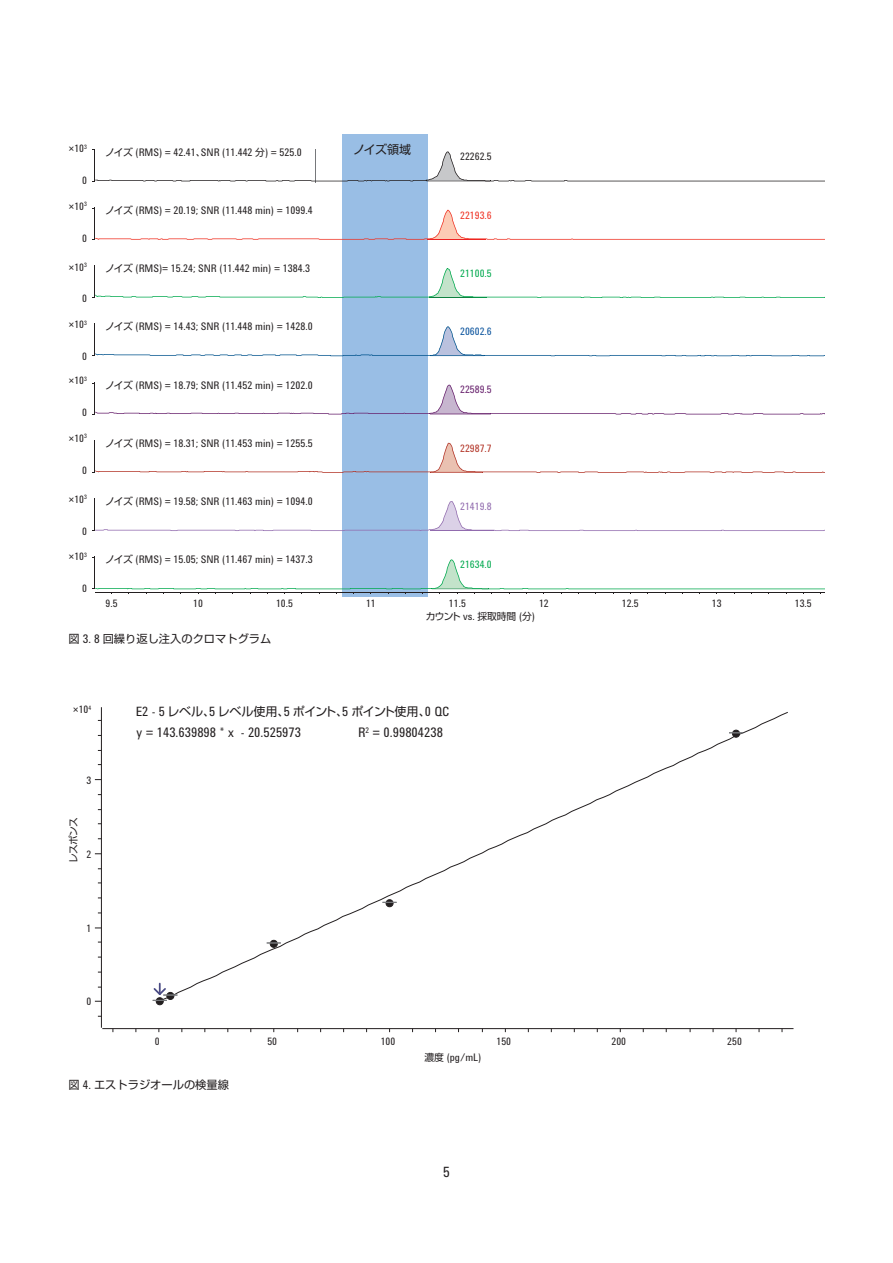
<style>
.page{position:relative;width:893px;height:1263px;background:#fff}
.page>*{position:absolute;margin:0;border:0;box-sizing:border-box;transform-origin:0 0}
.t1{font:14.55px "Agilent Condensed CFF";color:#231f20}
.t2{font:13.5px "Agilent Condensed CFF";color:#231f20}
.t3{font:12px "Shin Go Pro Regular 90 pv RKSJ H";letter-spacing:-.04em;color:#231f20}
.t4{font:11.25px "Shin Go Pro";color:#231f20}
.t5{font:10.8px "Agilent Condensed CFF";color:#231f20}
.t6{font:10.5px "Agilent Condensed CFF";color:#231f20}
.t7{font:10.5px "Agilent Condensed CFF";color:#00a94e}
.t8{font:10.5px "Agilent Condensed CFF";color:#ef3122}
.t9{font:10.5px "Agilent Condensed CFF";color:#07519c}
.t10{font:10.5px "Agilent Condensed CFF";color:#67206c}
.t11{font:10.5px "Agilent Condensed CFF";color:#b23326}
.t12{font:10.5px "Agilent Condensed CFF";color:#916bae}
.t13{font:9.75px "Shin Go Pro Regular 90 pv RKSJ H";letter-spacing:-.035em;color:#231f20}
.t14{font:9.75px "Shin Go Pro Regular 90 pv RKSJ H";letter-spacing:-.06em;color:#231f20}
.s1{font-family:"Shin Go Pro Regular 90 pv RKSJ H";font-size:9.75px}
.s2{font-family:"Agilent Condensed CFF";font-size:10.8px}
.s3{font-family:"Agilent Condensed CFF";font-size:12.15px}
.s4{font-family:"Agilent Condensed CFF";font-size:13.2px}
</style>
<div class="page">
<div style="left:343px;top:134px;width:85px;height:462px;background:#99bee5"></div>
<svg style="left:92px;top:149px;width:733px;height:33px"></svg>
<hr style="left:94px;top:207px;width:1px;height:32px;background:#231f20">
<svg style="left:92px;top:208px;width:733px;height:32px"></svg>
<hr style="left:94px;top:266px;width:1px;height:32px;background:#231f20">
<svg style="left:92px;top:268px;width:733px;height:30px"></svg>
<hr style="left:94px;top:324px;width:1px;height:32px;background:#231f20">
<svg style="left:92px;top:326px;width:733px;height:31px"></svg>
<hr style="left:94px;top:382px;width:1px;height:32px;background:#231f20">
<svg style="left:92px;top:383px;width:733px;height:32px"></svg>
<hr style="left:94px;top:440px;width:1px;height:32px;background:#231f20">
<svg style="left:92px;top:443px;width:733px;height:30px"></svg>
<hr style="left:94px;top:499px;width:1px;height:32px;background:#231f20">
<svg style="left:92px;top:501px;width:733px;height:30px"></svg>
<svg style="left:92px;top:557px;width:733px;height:37px"></svg>
<hr style="left:102px;top:1028px;width:691px;height:1px;background:#231f20">
<hr style="left:101px;top:707px;width:1px;height:321px;background:#231f20">
<svg style="left:159px;top:712px;width:629px;height:284px"></svg>
<div style="left:156px;top:998px;width:7px;height:7px;background:#231f20;border-radius:50%"></div>
<div style="left:156px;top:997px;width:8px;height:8px;border:1px solid #231f20;border-radius:50%"></div>
<svg style="left:270px;top:940px;width:7px;height:7px"></svg>
<div style="left:270px;top:940px;width:8px;height:8px;border:1px solid #231f20;border-radius:50%"></div>
<svg style="left:386px;top:900px;width:7px;height:7px"></svg>
<div style="left:386px;top:899px;width:8px;height:8px;border:1px solid #231f20;border-radius:50%"></div>
<svg style="left:732px;top:730px;width:8px;height:7px"></svg>
<div style="left:732px;top:730px;width:8px;height:8px;border:1px solid #231f20;border-radius:50%"></div>
<svg style="left:152px;top:983px;width:25px;height:18px"></svg>
<svg style="left:267px;top:942px;width:14px;height:1px"></svg>
<svg style="left:382px;top:902px;width:15px;height:1px"></svg>
<svg style="left:729px;top:732px;width:14px;height:1px"></svg>
<p class="t6" style="left:68px;top:145px;width:20px">×10<sup>3</sup></p>
<p class="t6" style="left:82px;top:177px;width:6px">0</p>
<p class="t6" style="left:68px;top:202px;width:20px">×10<sup>3</sup></p>
<p class="t6" style="left:82px;top:234px;width:6px">0</p>
<p class="t6" style="left:68px;top:263px;width:20px">×10<sup>3</sup></p>
<p class="t6" style="left:82px;top:295px;width:6px">0</p>
<p class="t6" style="left:68px;top:321px;width:20px">×10<sup>3</sup></p>
<p class="t6" style="left:82px;top:353px;width:6px">0</p>
<p class="t6" style="left:68px;top:377px;width:20px">×10<sup>3</sup></p>
<p class="t6" style="left:82px;top:409px;width:6px">0</p>
<p class="t6" style="left:68px;top:435px;width:20px">×10<sup>3</sup></p>
<p class="t6" style="left:82px;top:466px;width:6px">0</p>
<p class="t6" style="left:68px;top:495px;width:20px">×10<sup>3</sup></p>
<p class="t6" style="left:82px;top:527px;width:6px">0</p>
<p class="t6" style="left:68px;top:553px;width:20px">×10<sup>3</sup></p>
<p class="t6" style="left:82px;top:585px;width:6px">0</p>
<p class="t3" style="left:353px;top:139px;width:60px">ノイズ領域</p>
<p class="t5" style="left:105px;top:148px;width:198px"><span class="s1">ノイズ</span> (RMS) = 42.41<span class="s1">、</span>SNR (11.442 <span class="s1">分</span>) = 525.0</p>
<p class="t6" style="left:460px;top:153px;width:33px">22262.5</p>
<p class="t5" style="left:105px;top:206px;width:209px"><span class="s1">ノイズ</span> (RMS) = 20.19; SNR (11.448 min) = 1099.4</p>
<p class="t8" style="left:460px;top:211px;width:33px">22193.6</p>
<p class="t5" style="left:105px;top:265px;width:206px"><span class="s1">ノイズ</span> (RMS)= 15.24; SNR (11.442 min) = 1384.3</p>
<p class="t7" style="left:460px;top:269px;width:33px">21100.5</p>
<p class="t5" style="left:105px;top:323px;width:209px"><span class="s1">ノイズ</span> (RMS) = 14.43; SNR (11.448 min) = 1428.0</p>
<p class="t9" style="left:460px;top:328px;width:33px">20602.6</p>
<p class="t5" style="left:105px;top:381px;width:209px"><span class="s1">ノイズ</span> (RMS) = 18.79; SNR (11.452 min) = 1202.0</p>
<p class="t10" style="left:460px;top:386px;width:33px">22589.5</p>
<p class="t5" style="left:105px;top:439px;width:209px"><span class="s1">ノイズ</span> (RMS) = 18.31; SNR (11.453 min) = 1255.5</p>
<p class="t11" style="left:460px;top:444px;width:33px">22987.7</p>
<p class="t5" style="left:105px;top:498px;width:209px"><span class="s1">ノイズ</span> (RMS) = 19.58; SNR (11.463 min) = 1094.0</p>
<p class="t12" style="left:460px;top:502px;width:33px">21419.8</p>
<p class="t5" style="left:105px;top:556px;width:209px"><span class="s1">ノイズ</span> (RMS) = 15.05; SNR (11.467 min) = 1437.3</p>
<p class="t7" style="left:460px;top:561px;width:33px">21634.0</p>
<p class="t6" style="left:106px;top:599px;width:14px">9.5</p>
<p class="t6" style="left:193px;top:599px;width:11px">10</p>
<p class="t6" style="left:276px;top:599px;width:18px">10.5</p>
<p class="t6" style="left:366px;top:599px;width:11px">11</p>
<p class="t6" style="left:449px;top:599px;width:18px">11.5</p>
<p class="t6" style="left:539px;top:599px;width:11px">12</p>
<p class="t6" style="left:622px;top:599px;width:18px">12.5</p>
<p class="t6" style="left:712px;top:599px;width:11px">13</p>
<p class="t6" style="left:795px;top:599px;width:18px">13.5</p>
<p class="t13" style="left:426px;top:609px;width:111px">カウント <span class="s2">vs.</span> 採取時間 <span class="s2">(</span>分<span class="s2">)</span></p>
<p class="t4" style="left:68px;top:629px;width:205px">図 <span class="s3">3. 8</span> 回繰り返し注入のクロマトグラム</p>
<p class="t6" style="left:73px;top:706px;width:20px">×10<sup>4</sup></p>
<p class="t6" style="left:86px;top:776px;width:6px">3</p>
<p class="t14" style="left:65px;top:863px;width:48px;rotate:-90deg">レスポンス</p>
<p class="t6" style="left:86px;top:850px;width:6px">2</p>
<p class="t6" style="left:86px;top:924px;width:6px">1</p>
<p class="t6" style="left:86px;top:998px;width:6px">0</p>
<p class="t3" style="left:136px;top:702px;width:315px"><span class="s4">E2 - 5</span> レベル、<span class="s4">5</span> レベル使用、<span class="s4">5</span> ポイント、<span class="s4">5</span> ポイント使用、<span class="s4">0 QC</span></p>
<p class="t2" style="left:137px;top:728px;width:166px">y = 143.639898 * x - 20.525973</p>
<p class="t2" style="left:358px;top:728px;width:86px">R<sup>2</sup> = 0.99804238</p>
<p class="t6" style="left:155px;top:1038px;width:6px">0</p>
<p class="t6" style="left:267px;top:1038px;width:11px">50</p>
<p class="t6" style="left:381px;top:1038px;width:16px">100</p>
<p class="t6" style="left:497px;top:1038px;width:16px">150</p>
<p class="t6" style="left:611px;top:1038px;width:16px">200</p>
<p class="t6" style="left:727px;top:1038px;width:16px">250</p>
<p class="t5" style="left:424px;top:1053px;width:58px"><span class="s1">濃度</span> (pg/mL)</p>
<p class="t4" style="left:68px;top:1075px;width:162px">図 <span class="s3">4.</span> エストラジオールの検量線</p>
<h1 class="t1" style="left:443px;top:1166px;width:8px">5</h1>
</div>
